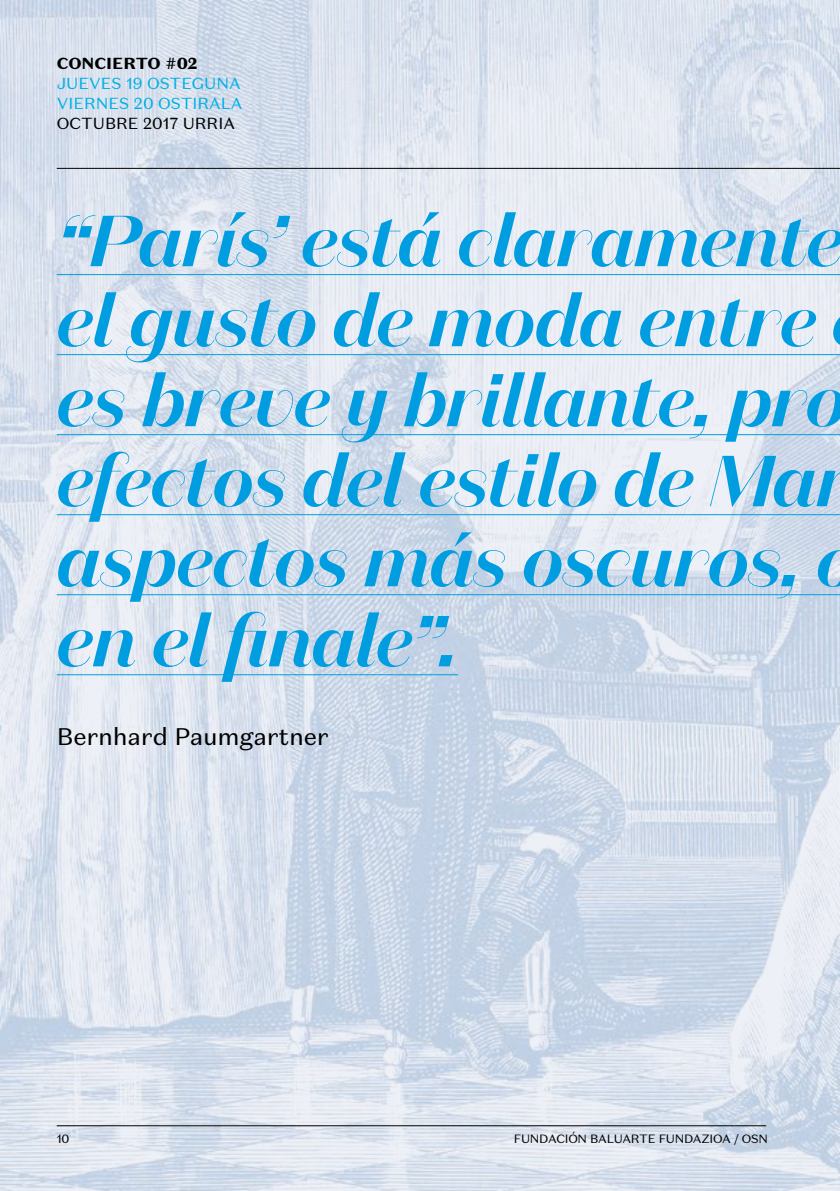
<style>
.page{position:relative;width:840px;height:1191px;background:#fff}
.page>*{position:absolute;margin:0;border:0;box-sizing:border-box;transform-origin:0 0}
.t1{font:italic 600 72px/80px "Domaine Sans Display";letter-spacing:-.01em;color:#009ee0}
.t2{font:24px "Domaine Sans Text";letter-spacing:-.01em;color:#000}
.t3{font:16px "Domaine Sans Text";color:#00b0e6}
.t4{font:16px "Domaine Sans Text";color:#000}
.t5{font:900 16px "Domaine Sans Text";color:#000}
.t6{font:12px "Domaine Sans Text";letter-spacing:-.02em;color:#000}
</style>
<div class="page">
<img style="left:0;top:0;width:839px;height:1191px">
<hr style="left:57px;top:274px;width:782px;height:1px;background:#009ee0">
<hr style="left:57px;top:354px;width:782px;height:1px;background:#009ee0">
<hr style="left:57px;top:434px;width:782px;height:1px;background:#009ee0">
<hr style="left:57px;top:514px;width:782px;height:1px;background:#009ee0">
<hr style="left:57px;top:594px;width:782px;height:1px;background:#009ee0">
<hr style="left:57px;top:674px;width:401px;height:1px;background:#009ee0">
<hr style="left:57px;top:168px;width:782px;height:1px;background:#000">
<hr style="left:57px;top:1125px;width:708px;height:1px;background:#000">
<p class="t5" style="left:57px;top:53px;width:143px">CONCIERTO #02</p>
<p class="t3" style="left:57px;top:73px;width:115px">JU EVES 19 OSTE</p>
<p class="t3" style="left:192px;top:73px;width:48px">GUNA</p>
<p class="t3" style="left:57px;top:93px;width:114px">VI ERN ES 20 OST</p>
<p class="t3" style="left:192px;top:93px;width:49px">IRALA</p>
<p class="t4" style="left:57px;top:113px;width:13px">OCT</p>
<p class="t4" style="left:93px;top:113px;width:141px">UBRE 2017 URRIA</p>
<p class="t1" style="left:57px;top:201px;width:804px">“París’ está claramente el gusto de moda entre es breve y brillante, pro efectos del estilo de Man aspectos más oscuros, o en el finale”.</p>
<p class="t2" style="left:57px;top:721px;width:273px">BERNHARD PAUMGARTNER</p>
<p class="t6" style="left:57px;top:1131px;width:14px">10</p>
<p class="t6" style="left:513px;top:1131px;width:253px">FUN DACIÓN BALUARTE FUN DAZIOA / OSN</p>
</div>
